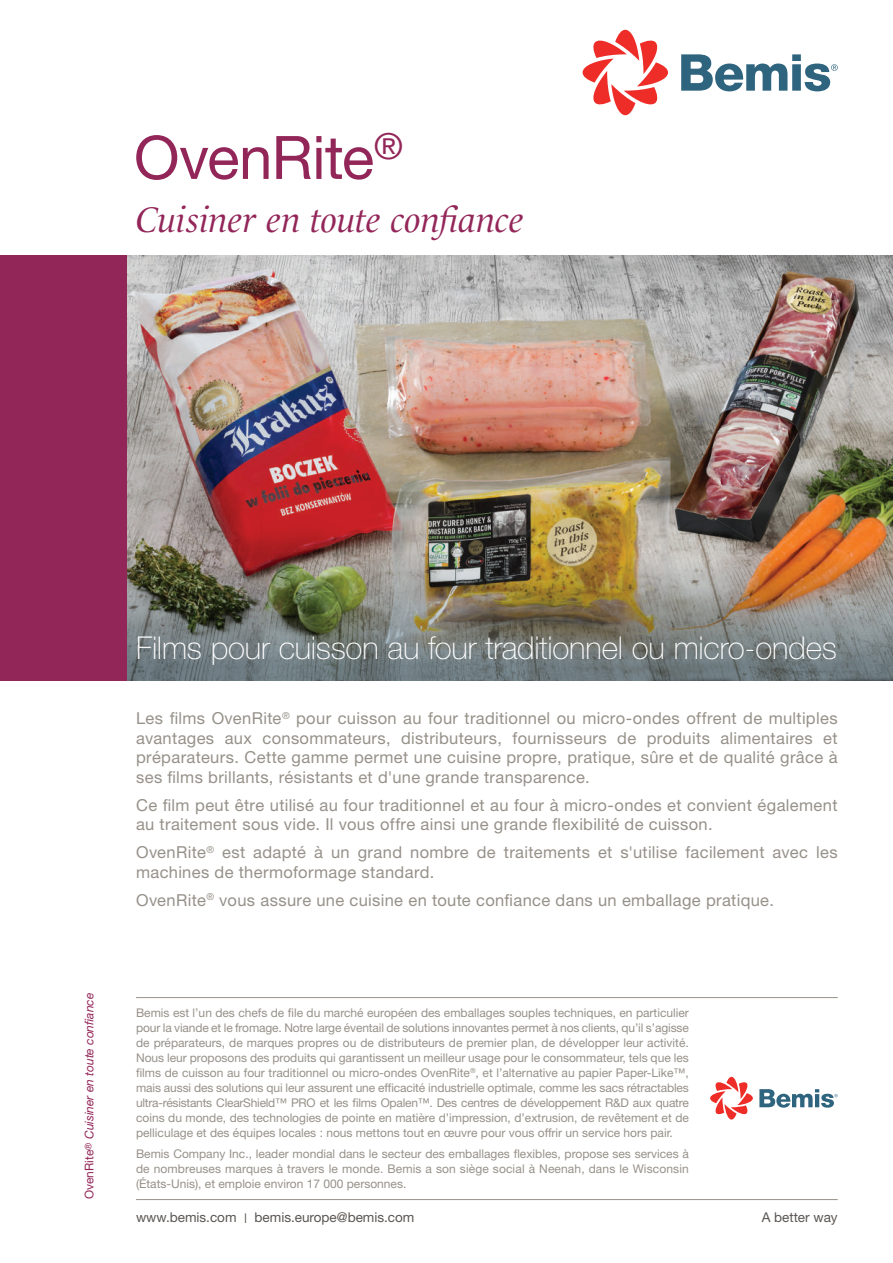
<style>
.page{position:relative;width:893px;height:1263px;background:#fff}
.page>*{position:absolute;margin:0;border:0;box-sizing:border-box;transform-origin:0 0}
.t1{font:60px "Helvetica Neue LT Std";letter-spacing:-.01em;color:#932659}
.t2{font:italic 36px "Le Monde Livre";letter-spacing:-.005em;color:#932659}
.t3{font:100 31.5px "Helvetica Neue LT Std";letter-spacing:-.005em;color:#fff}
.t4{font:16.5px/19.5px "Helvetica Neue LT Std";letter-spacing:.02em;color:#969189}
.t5{font:13.5px "Helvetica Neue LT Std";color:#5a5552}
.t6{font:12px/15px "Helvetica Neue LT Std";color:#969189;text-align:justify}
.t7{font:italic 12px "Helvetica Neue LT Std";color:#932659}
.s1{font-style:normal}
.s2{font-weight:300}
</style>
<div class="page">
<div style="left:0;top:255px;width:128px;height:425px;background:#932659"></div>
<img style="left:128px;top:255px;width:765px;height:298px">
<img style="left:128px;top:553px;width:765px;height:127px">
<svg style="left:583px;top:30px;width:85px;height:85px"></svg>
<svg style="left:681px;top:54px;width:157px;height:37px"></svg>
<hr style="left:136px;top:997px;width:702px;height:1px;background:#989189">
<hr style="left:136px;top:1199px;width:702px;height:1px;background:#989189">
<svg style="left:710px;top:1077px;width:43px;height:42px"></svg>
<svg style="left:759px;top:1089px;width:79px;height:19px"></svg>
<h1 class="t1" style="left:134px;top:122px;width:271px">OvenRite<sup>®</sup></h1>
<h2 class="t2" style="left:136px;top:198px;width:389px">Cuisiner en toute confiance</h2>
<p class="t7" style="left:82px;top:1199px;width:208px;rotate:-90deg"><span class="s1">OvenRite</span><sup>®</sup> Cuisiner en toute confiance</p>
<h3 class="t3" style="left:136px;top:630px;width:702px">Films pour cuisson au four traditionnel ou micro-ondes</h3>
<p class="t4" style="left:136px;top:708px;width:703px;text-align:justify">Les films OvenRite<sup>®</sup> pour cuisson au four traditionnel ou micro-ondes offrent de multiples avantages aux consommateurs, distributeurs, fournisseurs de produits alimentaires et préparateurs. Cette gamme permet une cuisine propre, pratique, sûre et de qualité grâce à ses films brillants, résistants et d'une grande transparence.</p>
<h3 class="t4" style="left:136px;top:795px;width:703px">Ce film peut être utilisé au four traditionnel et au four à micro-ondes et convient également au traitement sous vide. Il vous offre ainsi une grande flexibilité de cuisson.</h3>
<h3 class="t4" style="left:136px;top:842px;width:703px">OvenRite<sup>®</sup> est adapté à un grand nombre de traitements et s'utilise facilement avec les machines de thermoformage standard.</h3>
<h3 class="t4" style="left:136px;top:890px;width:639px">OvenRite<sup>®</sup> vous assure une cuisine en toute confiance dans un emballage pratique.</h3>
<p class="t6" style="left:136px;top:1005px;width:554px">Bemis est l’un des chefs de file du marché européen des emballages souples techniques, en particulier pour la viande et le fromage. Notre large éventail de solutions innovantes permet à nos clients, qu’il s’agisse de préparateurs, de marques propres ou de distributeurs de premier plan, de développer leur activité.<br>Nous leur proposons des produits qui garantissent un meilleur usage pour le consommateur, tels que les films de cuisson au four traditionnel ou micro-ondes OvenRite<sup>®</sup>, et l’alternative au papier Paper-Like™, mais aussi des solutions qui leur assurent une efficacité industrielle optimale, comme les sacs rétractables ultra-résistants ClearShield™ PRO et les films Opalen™. Des centres de développement R&amp;D aux quatre coins du monde, des technologies de pointe en matière d’impression, d’extrusion, de revêtement et de pelliculage et des équipes locales : nous mettons tout en œuvre pour vous offrir un service hors pair.</p>
<p class="t6" style="left:136px;top:1146px;width:554px">Bemis Company Inc., leader mondial dans le secteur des emballages flexibles, propose ses services à de nombreuses marques à travers le monde. Bemis a son siège social à Neenah, dans le Wisconsin (États-Unis), et emploie environ 17 000 personnes.</p>
<p class="t5" style="left:136px;top:1209px;width:280px">www.bemis.com <span class="s2">I</span> bemis.europe@bemis.com</p>
<p class="t5" style="left:762px;top:1209px;width:77px">A better way</p>
</div>
